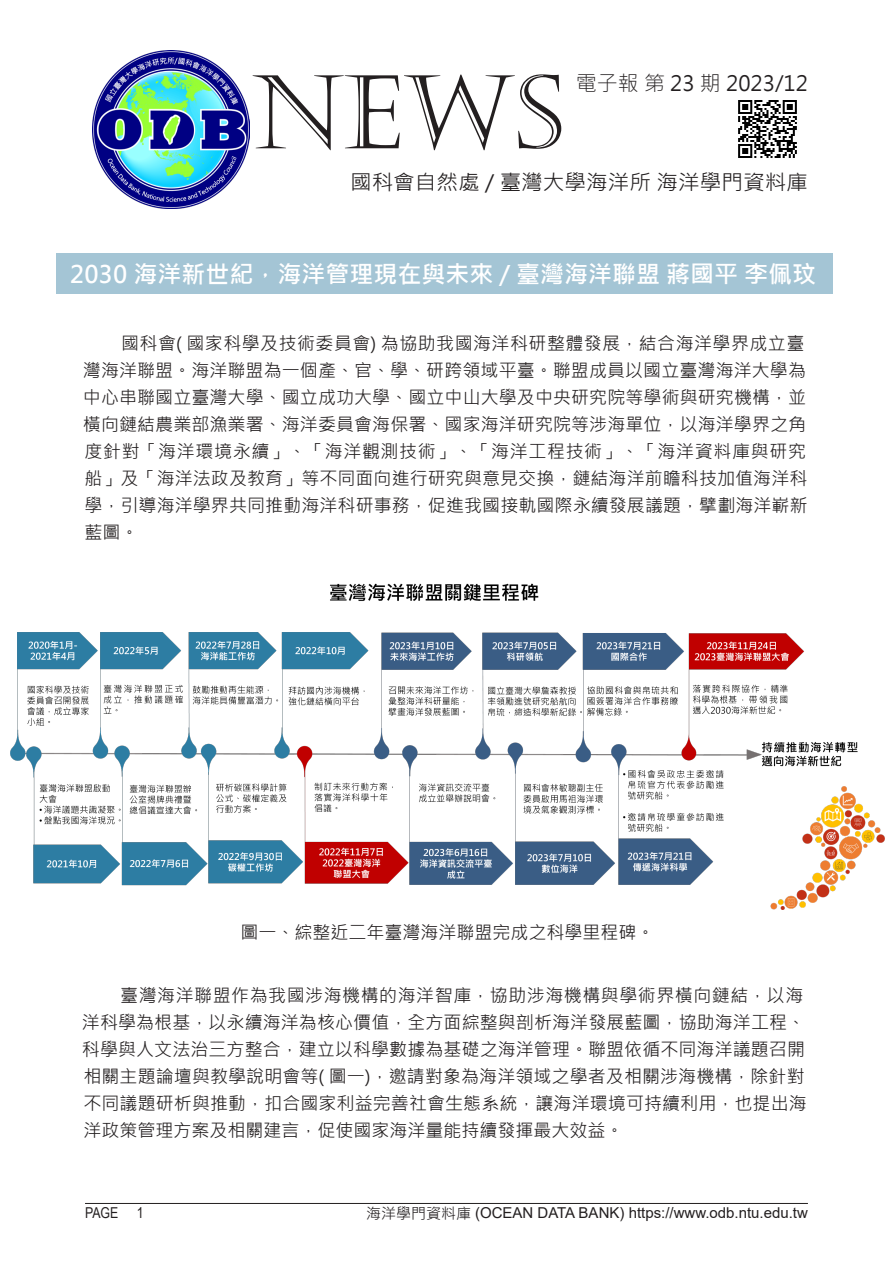
<style>
.page{position:relative;width:893px;height:1263px;background:#fff}
.page>*{position:absolute;margin:0;border:0;box-sizing:border-box;transform-origin:0 0}
.t1{font:102px "Castellar";color:#231f20}
.標題{font:700 24px "Microsoft Jheng Hei";color:#fff}
.t2{font:21px "Microsoft Jheng Hei";color:#231f20}
.電子報內文{font:18px/27px "Microsoft Jheng Hei";letter-spacing:.005em;color:#231f20}
.t3{font:15px "Arial";color:#231f20}
.t4{font:15px "Arial Narrow";color:#231f20}
.s1{font-weight:300}
.s2{font-family:"Microsoft Jheng Hei"}
</style>
<div class="page">
<img style="left:92px;top:50px;width:158px;height:158px">
<hr style="left:85px;top:1203px;width:723px;height:1px;background:#231f20">
<img style="left:738px;top:100px;width:59px;height:58px">
<div style="left:57px;top:253px;width:776px;height:40px;background:#a4c5d5"></div>
<img style="left:10px;top:583px;width:874px;height:326px">
<p class="t2" style="left:576px;top:70px;width:234px"><span class="s1">電子報第</span> 23 <span class="s1">期</span> 2023/12</p>
<h1 class="t1" style="left:251px;top:55px;width:314px">NEWS</h1>
<p class="t2" style="left:350px;top:169px;width:459px">國科會自然處 / 臺灣大學海洋所 海洋學門資料庫</p>
<p class="標題" style="left:70px;top:259px;width:747px">2030 海洋新世紀，海洋管理現在與未來 / 臺灣海洋聯盟 蔣國平 李佩玟</p>
<p class="電子報內文" style="left:83px;top:330px;width:726px;text-indent:38px">國科會( 國家科學及技術委員會) 為協助我國海洋科研整體發展，結合海洋學界成立臺灣海洋聯盟。海洋聯盟為一個產、官、學、研跨領域平臺。聯盟成員以國立臺灣海洋大學為中心串聯國立臺灣大學、國立成功大學、國立中山大學及中央研究院等學術與研究機構，並橫向鏈結農業部漁業署、海洋委員會海保署、國家海洋研究院等涉海單位，以海洋學界之角度針對「海洋環境永續」、「海洋觀測技術」、「海洋工程技術」、「海洋資料庫與研究船」及「海洋法政及教育」等不同面向進行研究與意見交換，鏈結海洋前瞻科技加值海洋科學，引導海洋學界共同推動海洋科研事務，促進我國接軌國際永續發展議題，擘劃海洋嶄新藍圖。</p>
<p class="電子報內文" style="left:240px;top:919px;width:416px">圖一、綜整近二年臺灣海洋聯盟完成之科學里程碑。</p>
<p class="電子報內文" style="left:82px;top:981px;width:726px;text-indent:38px">臺灣海洋聯盟作為我國涉海機構的海洋智庫，協助涉海機構與學術界橫向鏈結，以海洋科學為根基，以永續海洋為核心價值，全方面綜整與剖析海洋發展藍圖，協助海洋工程、科學與人文法治三方整合，建立以科學數據為基礎之海洋管理。聯盟依循不同海洋議題召開相關主題論壇與教學說明會等( 圖一)，邀請對象為海洋領域之學者及相關涉海機構，除針對不同議題研析與推動，扣合國家利益完善社會生態系統，讓海洋環境可持續利用，也提出海洋政策管理方案及相關建言，促使國家海洋量能持續發揮最大效益。</p>
<p class="t4" style="left:85px;top:1202px;width:60px">PAGE 1</p>
<p class="t3" style="left:366px;top:1203px;width:443px"><span class="s2">海洋學門資料庫</span> (OCEAN DATA BANK) https://www.odb.ntu.edu.tw</p>
</div>
